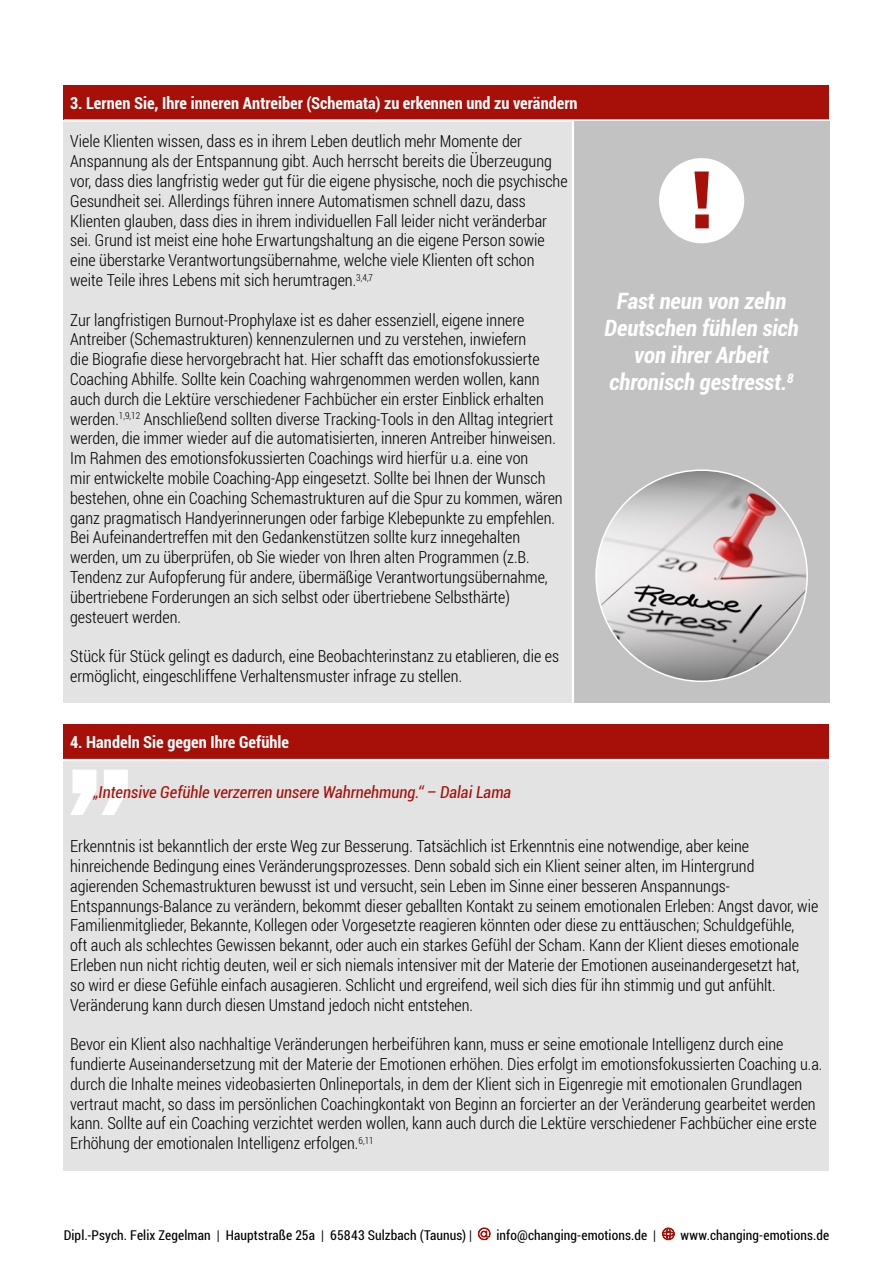
<style>
.page{position:relative;width:893px;height:1263px;background:#fff}
.page>*{position:absolute;margin:0;border:0;box-sizing:border-box;transform-origin:0 0}
.t1{font:italic 700 22.5px/27px "Roboto Condensed";color:#fff;text-align:center}
.t2{font:300 16.5px/19.8px "Roboto Condensed";color:#000}
.t3{font:700 16.5px "Roboto Condensed";letter-spacing:.005em;color:#fff}
.t4{font:italic 16.5px "Roboto Condensed";color:#a71008}
.t5{font:13.5px "Roboto Condensed";letter-spacing:.01em;color:#000}
</style>
<div class="page">
<div style="left:64px;top:122px;width:765px;height:581px;background:#e3e3e3"></div>
<div style="left:64px;top:85px;width:765px;height:34px;background:#a71008"></div>
<div style="left:64px;top:761px;width:765px;height:409px;background:#e3e3e3"></div>
<svg style="left:70px;top:770px;width:58px;height:45px"></svg>
<div style="left:64px;top:725px;width:765px;height:34px;background:#a71008"></div>
<div style="left:574px;top:122px;width:255px;height:581px;background:#c2c2c2"></div>
<div style="left:659px;top:158px;width:85px;height:85px;background:#fff;border-radius:50%"></div>
<svg style="left:694px;top:171px;width:15px;height:57px"></svg>
<hr style="left:572px;top:122px;width:2px;height:581px;background:#fff">
<img style="left:596px;top:470px;width:211px;height:211px;border-radius:106px">
<svg style="left:478px;top:1227px;width:12px;height:13px"></svg>
<svg style="left:662px;top:1228px;width:13px;height:12px"></svg>
<p class="t3" style="left:70px;top:91px;width:509px">3. Lernen Sie, Ihre inneren Antreiber (Schemata) zu erkennen und zu verändern</p>
<p class="t2" style="left:70px;top:131px;width:499px">Viele Klienten wissen, dass es in ihrem Leben deutlich mehr Momente der Anspannung als der Entspannung gibt. Auch herrscht bereits die Überzeugung vor, dass dies langfristig weder gut für die eigene physische, noch die psychische Gesundheit sei. Allerdings führen innere Automatismen schnell dazu, dass Klienten glauben, dass dies in ihrem individuellen Fall leider nicht veränderbar sei. Grund ist meist eine hohe Erwartungshaltung an die eigene Person sowie eine überstarke Verantwortungsübernahme, welche viele Klienten oft schon weite Teile ihres Lebens mit sich herumtragen.<sup>3,4,7</sup></p>
<p class="t2" style="left:70px;top:309px;width:494px">Zur langfristigen Burnout-Prophylaxe ist es daher essenziell, eigene innere Antreiber (Schemastrukturen) kennenzulernen und zu verstehen, inwiefern<br>die Biografie diese hervorgebracht hat. Hier schafft das emotionsfokussierte Coaching Abhilfe. Sollte kein Coaching wahrgenommen werden wollen, kann auch durch die Lektüre verschiedener Fachbücher ein erster Einblick erhalten werden.<sup>1,9,12</sup> Anschließend sollten diverse Tracking-Tools in den Alltag integriert werden, die immer wieder auf die automatisierten, inneren Antreiber hinweisen.<br>Im Rahmen des emotionsfokussierten Coachings wird hierfür u.a. eine von<br>mir entwickelte mobile Coaching-App eingesetzt. Sollte bei Ihnen der Wunsch bestehen, ohne ein Coaching Schemastrukturen auf die Spur zu kommen, wären ganz pragmatisch Handyerinnerungen oder farbige Klebepunkte zu empfehlen.<br>Bei Aufeinandertreffen mit den Gedankenstützen sollte kurz innegehalten werden, um zu überprüfen, ob Sie wieder von Ihren alten Programmen (z.B.<br>Tendenz zur Aufopferung für andere, übermäßige Verantwortungsübernahme, übertriebene Forderungen an sich selbst oder übertriebene Selbsthärte) gesteuert werden.</p>
<p class="t2" style="left:70px;top:646px;width:490px">Stück für Stück gelingt es dadurch, eine Beobachterinstanz zu etablieren, die es ermöglicht, eingeschliffene Verhaltensmuster infrage zu stellen.</p>
<p class="t3" style="left:70px;top:731px;width:220px">4. Handeln Sie gegen Ihre Gefühle</p>
<p class="t4" style="left:94px;top:781px;width:419px">„Intensive Gefühle verzerren unsere Wahrnehmung.“ – Dalai Lama</p>
<h1 class="t1" style="left:604px;top:287px;width:196px">Fast neun von zehn<br>Deutschen fühlen sich von ihrer Arbeit chronisch gestresst.<sup>8</sup></h1>
<p class="t2" style="left:70px;top:836px;width:750px">Erkenntnis ist bekanntlich der erste Weg zur Besserung. Tatsächlich ist Erkenntnis eine notwendige, aber keine hinreichende Bedingung eines Veränderungsprozesses. Denn sobald sich ein Klient seiner alten, im Hintergrund agierenden Schemastrukturen bewusst ist und versucht, sein Leben im Sinne einer besseren Anspannungs-Entspannungs-Balance zu verändern, bekommt dieser geballten Kontakt zu seinem emotionalen Erleben: Angst davor, wie Familienmitglieder, Bekannte, Kollegen oder Vorgesetzte reagieren könnten oder diese zu enttäuschen; Schuldgefühle,<br>oft auch als schlechtes Gewissen bekannt, oder auch ein starkes Gefühl der Scham. Kann der Klient dieses emotionale Erleben nun nicht richtig deuten, weil er sich niemals intensiver mit der Materie der Emotionen auseinandergesetzt hat,<br>so wird er diese Gefühle einfach ausagieren. Schlicht und ergreifend, weil sich dies für ihn stimmig und gut anfühlt.<br>Veränderung kann durch diesen Umstand jedoch nicht entstehen.</p>
<p class="t2" style="left:70px;top:1034px;width:754px">Bevor ein Klient also nachhaltige Veränderungen herbeiführen kann, muss er seine emotionale Intelligenz durch eine fundierte Auseinandersetzung mit der Materie der Emotionen erhöhen. Dies erfolgt im emotionsfokussierten Coaching u.a. durch die Inhalte meines videobasierten Onlineportals, in dem der Klient sich in Eigenregie mit emotionalen Grundlagen vertraut macht, so dass im persönlichen Coachingkontakt von Beginn an forcierter an der Veränderung gearbeitet werden kann. Sollte auf ein Coaching verzichtet werden wollen, kann auch durch die Lektüre verschiedener Fachbücher eine erste Erhöhung der emotionalen Intelligenz erfolgen.<sup>6,11</sup></p>
<p class="t5" style="left:64px;top:1226px;width:410px">Dipl.-Psych. Felix Zegelman | Hauptstraße 25a | 65843 Sulzbach (Taunus) |</p>
<p class="t5" style="left:496px;top:1226px;width:161px">info@changing-emotions.de |</p>
<p class="t5" style="left:681px;top:1226px;width:150px">www.changing-emotions.de</p>
</div>
